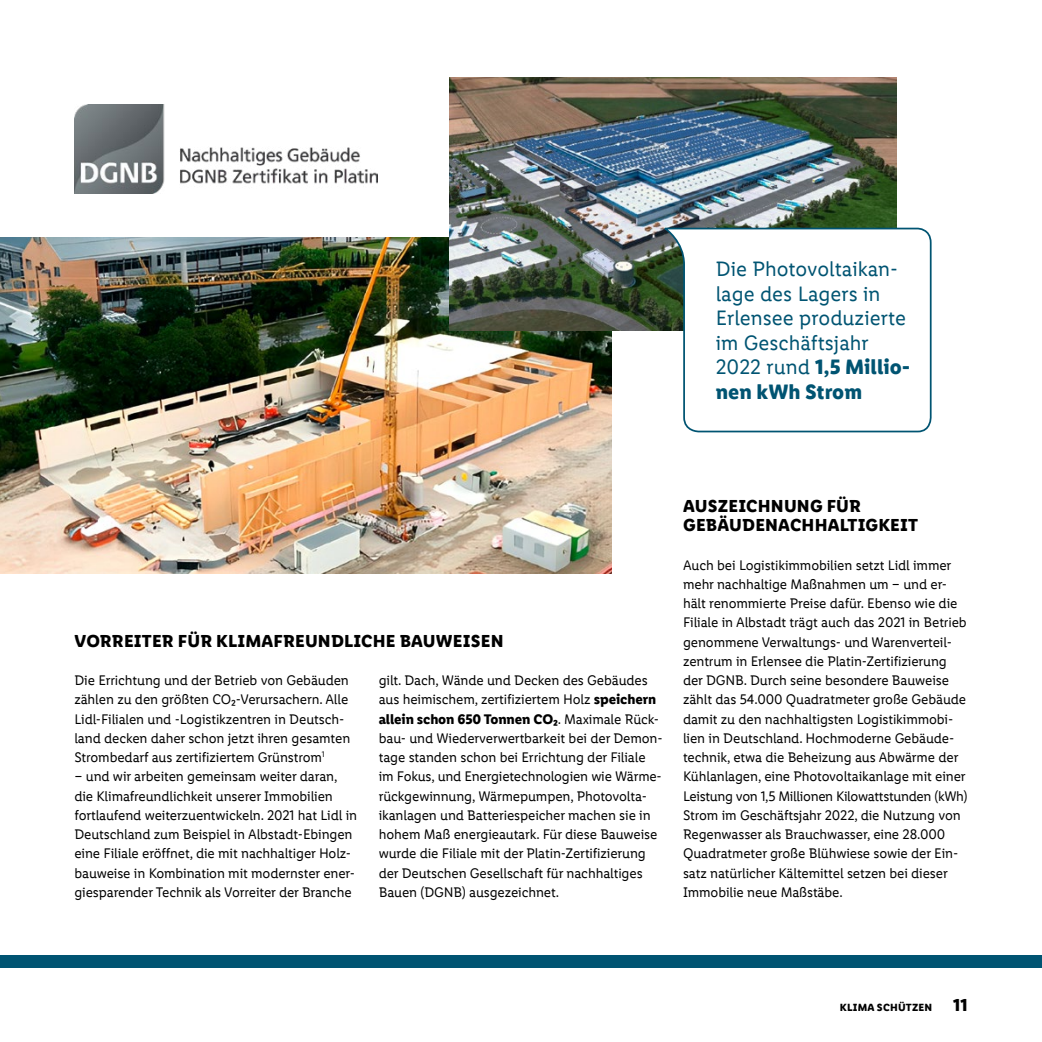
<style>
.page{position:relative;width:1042px;height:1042px;background:#fff}
.page>*{position:absolute;margin:0;border:0;box-sizing:border-box;transform-origin:0 0}
.t1{font:21px/24.5px "Lidl Font Pro";color:#005472}
.t2{font:700 17.5px/19.2px "Lidl Font Pro";letter-spacing:.01em;color:#000}
.t3{font:14px/19.2px "Lidl Font Pro";letter-spacing:-.01em;color:#000}
.t4{font:700 10.5px "Lidl Font Pro";letter-spacing:.02em;color:#000}
.s1{font-weight:700}
.s2{font-size:17.5px}
</style>
<div class="page">
<div style="left:0;top:955px;width:1042px;height:12px;background:#005472"></div>
<img style="left:0;top:237px;width:611px;height:337px">
<img style="left:449px;top:77px;width:448px;height:253px">
<svg style="left:663px;top:228px;width:269px;height:205px"></svg>
<img style="left:74px;top:104px;width:303px;height:89px">
<h1 class="t1" style="left:716px;top:257px;width:196px">Die Photovoltaikan&shy;lage des Lagers in<br>Erlensee produzierte im Geschäftsjahr<br>2022 rund <span class="s1">1,5 Millio&shy;nen kWh Strom</span></h1>
<p class="t2" style="left:74px;top:631px;width:430px">VORREITER FÜR KLIMAFREUNDLICHE BAUWEISEN</p>
<p class="t3" style="left:74px;top:671px;width:277px">Die Errichtung und der Betrieb von Gebäuden zählen zu den größten CO₂-Verursachern. Alle Lidl-Filialen und -Logistikzentren in Deutsch&shy;land decken daher schon jetzt ihren gesamten Strombedarf aus zertifiziertem Grünstrom<sup>1</sup></p>
<p class="t3" style="left:74px;top:767px;width:284px">– und wir arbeiten gemeinsam weiter daran, die Klimafreundlichkeit unserer Immobilien fortlaufend weiterzuentwickeln. 2021 hat Lidl in Deutschland zum Beispiel in Albstadt-Ebingen eine Filiale eröffnet, die mit nachhaltiger Holz&shy;bauweise in Kombination mit modernster ener&shy;giesparender Technik als Vorreiter der Branche</p>
<p class="t3" style="left:379px;top:671px;width:285px">gilt. Dach, Wände und Decken des Gebäudes aus heimischem, zertifiziertem Holz <span class="s1">speichern allein schon 650 Tonnen CO₂</span>. Maximale Rück&shy;bau- und Wiederverwertbarkeit bei der Demon&shy;tage standen schon bei Errichtung der Filiale im Fokus, und Energietechnologien wie Wärme&shy;rückgewinnung, Wärmepumpen, Photovolta&shy;ikanlagen und Batteriespeicher machen sie in hohem Maß energieautark. Für diese Bauweise wurde die Filiale mit der Platin-Zertifizierung der Deutschen Gesellschaft für nachhaltiges Bauen (DGNB) ausgezeichnet.</p>
<p class="t2" style="left:683px;top:496px;width:236px">AUSZEICHNUNG FÜR<br>GEBÄUDENACHHALTIGKEIT</p>
<p class="t3" style="left:683px;top:555px;width:286px">Auch bei Logistikimmobilien setzt Lidl immer mehr nachhaltige Maßnahmen um – und er&shy;hält renommierte Preise dafür. Ebenso wie die Filiale in Albstadt trägt auch das 2021 in Betrieb genommene Verwaltungs- und Warenverteil&shy;zentrum in Erlensee die Platin-Zertifizierung der DGNB. Durch seine besondere Bauweise zählt das 54.000 Quadratmeter große Gebäude damit zu den nachhaltigsten Logistikimmobi&shy;lien in Deutschland. Hochmoderne Gebäude&shy;technik, etwa die Beheizung aus Abwärme der Kühlanlagen, eine Photovoltaikanlage mit einer Leistung von 1,5 Millionen Kilowattstunden (kWh)<br>Strom im Geschäftsjahr 2022, die Nutzung von Regenwasser als Brauchwasser, eine 28.000<br>Quadratmeter große Blühwiese sowie der Ein&shy;satz natürlicher Kältemittel setzen bei dieser Immobilie neue Maßstäbe.</p>
<p class="t4" style="left:840px;top:1001px;width:129px">KLIMA SCHÜTZEN <span class="s2">11</span></p>
</div>
